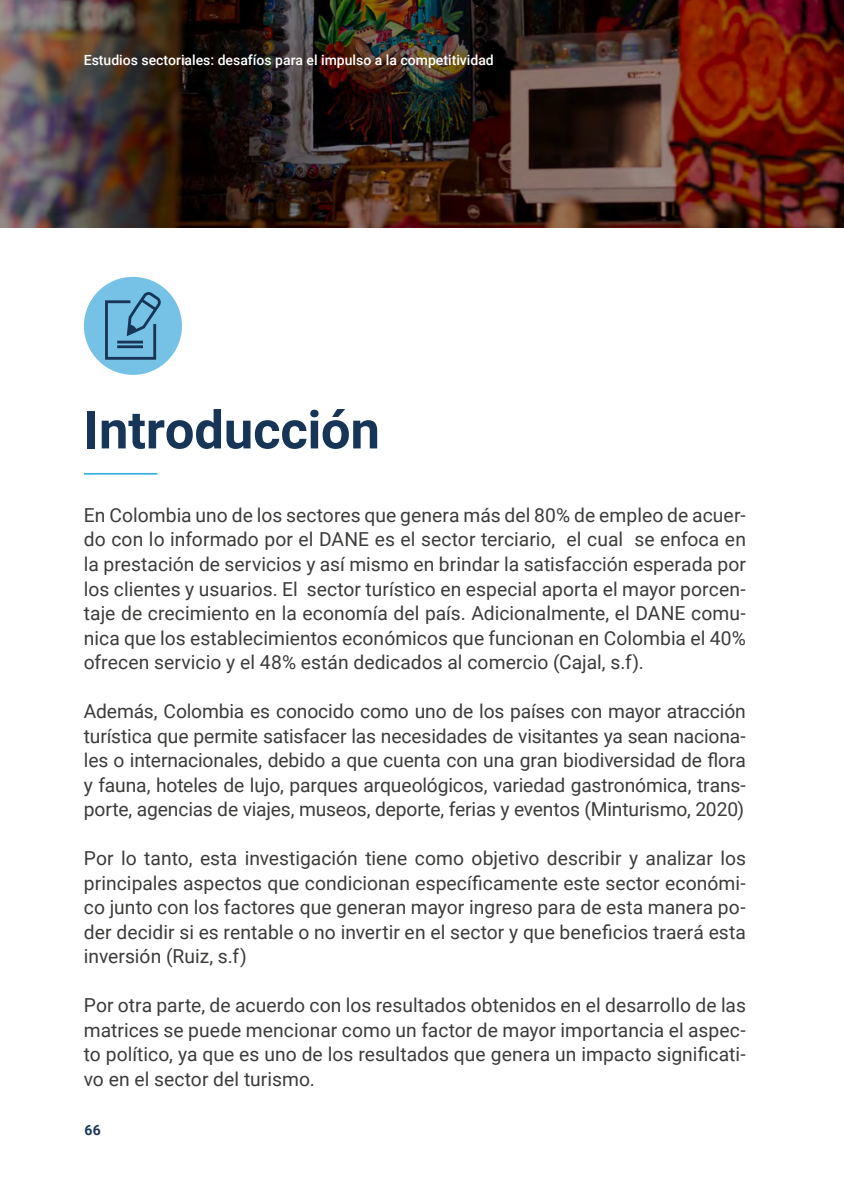
<style>
.page{position:relative;width:844px;height:1191px;background:#fff}
.page>*{position:absolute;margin:0;border:0;box-sizing:border-box;transform-origin:0 0}
.t1{font:700 52.5px "Roboto";letter-spacing:-.005em;color:#173557}
.t2{font:19.25px/24.5px "Roboto";color:#3c3c3b;text-align:justify}
.t3{font:500 14px "Roboto";color:#fff}
.t4{font:700 14px "Roboto";color:#173557}
</style>
<div class="page">
<img style="left:0;top:0;width:843px;height:228px">
<hr style="left:84px;top:473px;width:73px;height:2px;background:#3db2de">
<div style="left:84px;top:277px;width:98px;height:98px;background:#76c2e6;border-radius:50%"></div>
<svg style="left:105px;top:292px;width:56px;height:68px"></svg>
<p class="t3" style="left:84px;top:50px;width:411px">Estudios sectoriales: desafíos para el impulso a la competitividad</p>
<h1 class="t1" style="left:84px;top:393px;width:297px">Introducción</h1>
<p class="t2" style="left:84px;top:502px;width:663px">En Colombia uno de los sectores que genera más del 80% de empleo de acuer&shy;do con lo informado por el DANE es el sector terciario, el cual se enfoca en la prestación de servicios y así mismo en brindar la satisfacción esperada por los clientes y usuarios. El sector turístico en especial aporta el mayor porcen&shy;taje de crecimiento en la economía del país. Adicionalmente, el DANE comu&shy;nica que los establecimientos económicos que funcionan en Colombia el 40% ofrecen servicio y el 48% están dedicados al comercio (Cajal, s.f).</p>
<p class="t2" style="left:84px;top:698px;width:663px">Además, Colombia es conocido como uno de los países con mayor atracción turística que permite satisfacer las necesidades de visitantes ya sean naciona&shy;les o internacionales, debido a que cuenta con una gran biodiversidad de flora y fauna, hoteles de lujo, parques arqueológicos, variedad gastronómica, trans&shy;porte, agencias de viajes, museos, deporte, ferias y eventos (Minturismo, 2020)</p>
<p class="t2" style="left:84px;top:845px;width:663px">Por lo tanto, esta investigación tiene como objetivo describir y analizar los principales aspectos que condicionan específicamente este sector económi&shy;co junto con los factores que generan mayor ingreso para de esta manera po&shy;der decidir si es rentable o no invertir en el sector y que beneficios traerá esta inversión (Ruiz, s.f)</p>
<p class="t2" style="left:84px;top:992px;width:663px">Por otra parte, de acuerdo con los resultados obtenidos en el desarrollo de las matrices se puede mencionar como un factor de mayor importancia el aspec&shy;to político, ya que es uno de los resultados que genera un impacto significati&shy;vo en el sector del turismo.</p>
<p class="t4" style="left:84px;top:1119px;width:18px">66</p>
</div>
